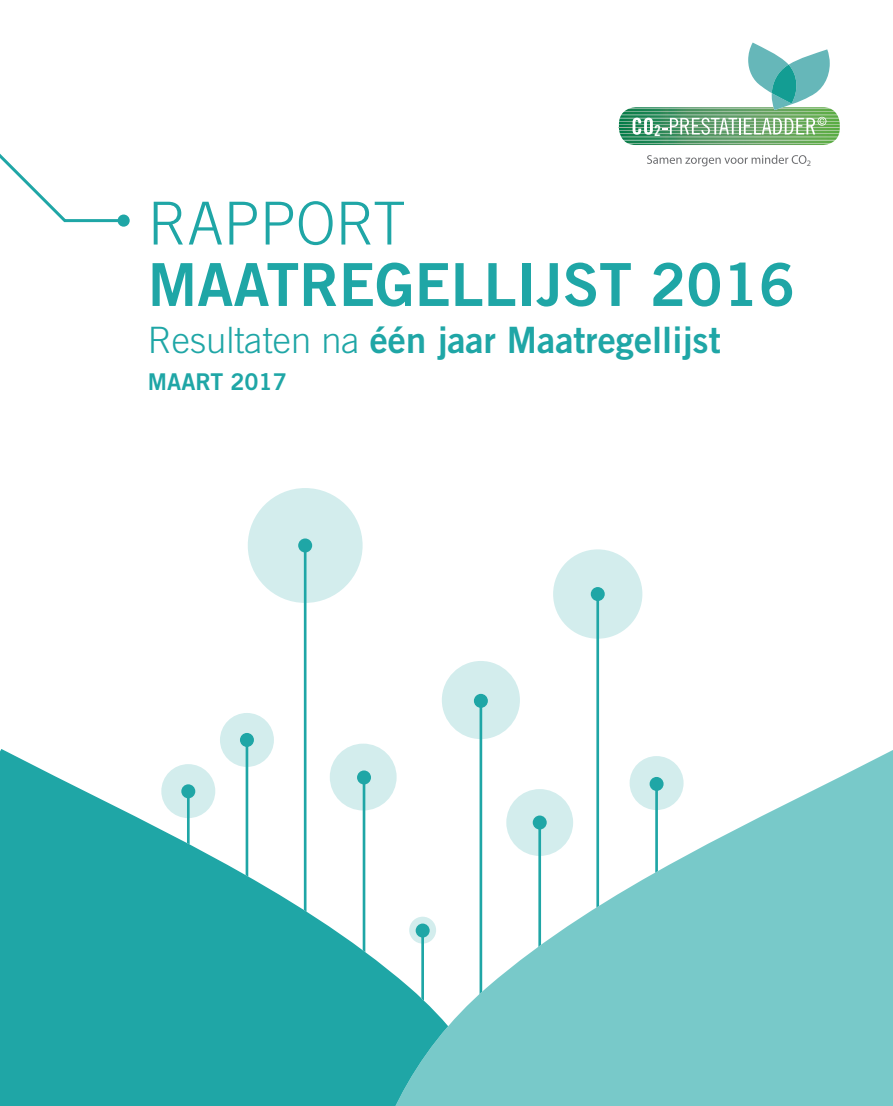
<style>
.page{position:relative;width:893px;height:1106px;background:#fff}
.page>*{position:absolute;margin:0;border:0;box-sizing:border-box;transform-origin:0 0}
.Heading_1{font:59.25px "Trade Gothic Bold Two";color:#1fa6a6}
.Heading_1-2{font:300 59.25px "Trade Gothic";color:#1fa6a6}
.Heading_1-3{font:36.3px "Trade Gothic Bold Two";color:#1fa6a6}
.Heading_1-4{font:23.1px "Trade Gothic Bold Two";color:#1fa6a6}
.t1{font:15.15px "Trade Gothic Bold Cond Twenty";color:#fff}
.t2{font:8.4px "Myriad Pro";color:#6c6d70}
.s1{font-family:"Trade Gothic";font-weight:300}
</style>
<div class="page">
<svg style="left:278px;top:596px;width:29px;height:153px"></svg>
<svg style="left:456px;top:730px;width:27px;height:19px"></svg>
<svg style="left:570px;top:629px;width:30px;height:120px"></svg>
<div style="left:553px;top:549px;width:89px;height:89px;background:#d3eded;border-radius:50%"></div>
<div style="left:248px;top:488px;width:115px;height:115px;background:#d3eded;border-radius:50%"></div>
<svg style="left:330px;top:743px;width:67px;height:67px"></svg>
<svg style="left:220px;top:713px;width:54px;height:54px;background:#c1e6e6"></svg>
<svg style="left:442px;top:661px;width:78px;height:78px;background:#cae9e9"></svg>
<svg style="left:0;top:749px;width:320px;height:357px;fill:#1fa6a6"></svg>
<svg style="left:320px;top:749px;width:36px;height:357px"></svg>
<svg style="left:356px;top:749px;width:537px;height:357px;fill:#78c9c9"></svg>
<svg style="left:647px;top:155px;width:159px;height:11px"></svg>
<img style="left:619px;top:107px;width:221px;height:18px">
<img style="left:629px;top:108px;width:115px;height:1px">
<img style="left:624px;top:112px;width:211px;height:1px">
<img style="left:621px;top:115px;width:216px;height:1px">
<img style="left:620px;top:118px;width:219px;height:1px">
<img style="left:619px;top:121px;width:220px;height:1px">
<img style="left:619px;top:127px;width:221px;height:1px">
<img style="left:619px;top:130px;width:221px;height:1px">
<img style="left:620px;top:134px;width:219px;height:1px">
<img style="left:621px;top:137px;width:217px;height:1px">
<img style="left:623px;top:140px;width:212px;height:1px">
<img style="left:627px;top:143px;width:204px;height:1px">
<svg style="left:633px;top:118px;width:20px;height:17px"></svg>
<svg style="left:662px;top:117px;width:164px;height:18px"></svg>
<svg style="left:744px;top:43px;width:90px;height:67px"></svg>
<svg style="left:0;top:153px;width:122px;height:71px"></svg>
<div style="left:118px;top:214px;width:12px;height:13px;background:#1fa6a6;border-radius:50%"></div>
<p class="t1" style="left:654px;top:121px;width:8px">2</p>
<p class="Heading_1-2" style="left:148px;top:188px;width:260px">RAPPORT</p>
<p class="Heading_1" style="left:148px;top:248px;width:649px">MAATREGELLIJST 2016</p>
<p class="Heading_1-3" style="left:148px;top:317px;width:574px"><span class="s1">Resultaten na</span> één jaar Maatregellijst</p>
<p class="Heading_1-4" style="left:148px;top:368px;width:140px">MAART 2017</p>
<p class="t2" style="left:807px;top:158px;width:6px">2</p>
</div>
